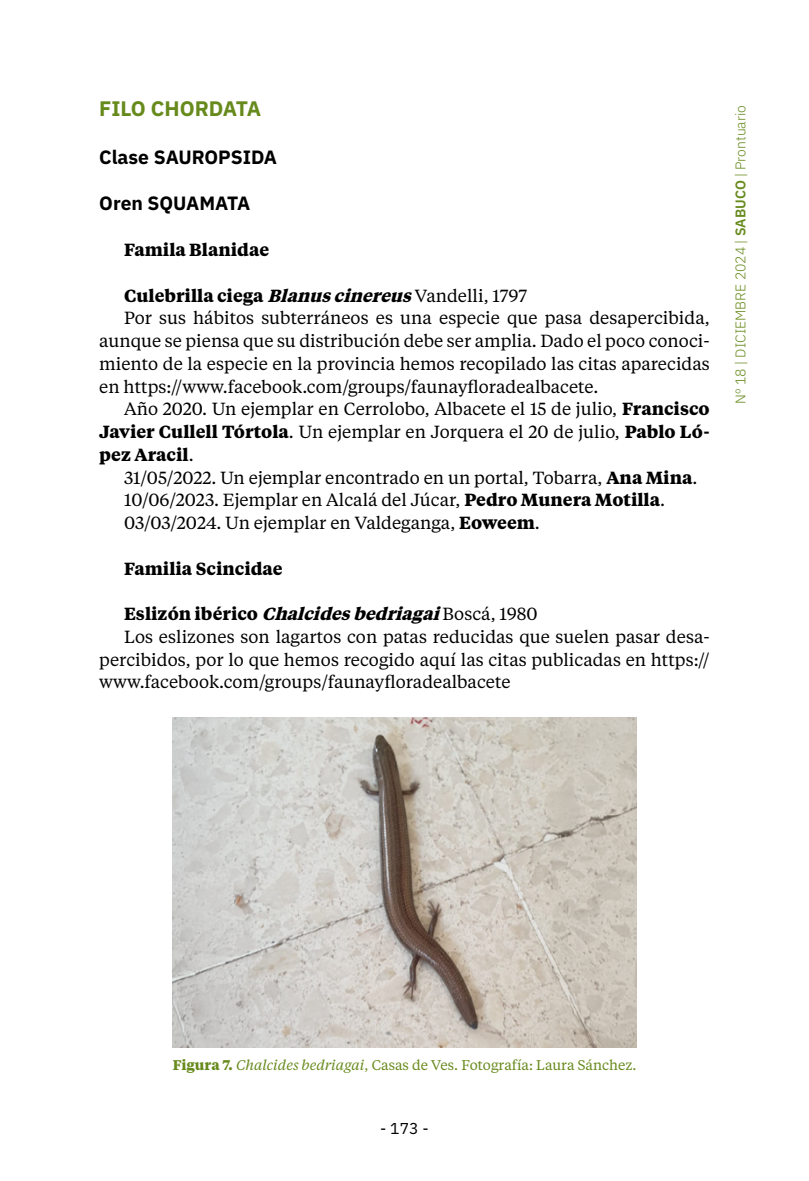
<style>
.page{position:relative;width:809px;height:1181px;background:#fff}
.page>*{position:absolute;margin:0;border:0;box-sizing:border-box;transform-origin:0 0}
.t1{font:700 21px "IBM Plex Sans Arabic";color:#678a1c}
.t2{font:700 19.25px "IBM Plex Sans Arabic";color:#000}
.t3{font:17.5px "Tiempos Text";color:#000}
.t4{font:700 17.5px "Tiempos Text";color:#000}
.t5{font:italic 700 17.5px "Tiempos Text";color:#000}
.t6{font:15.75px "IBM Plex Sans Arabic";color:#000}
.t7{font:14px "Tiempos Text";color:#678a1c}
.t8{font:300 14px "IBM Plex Sans Arabic";color:#678a1c}
.s1{font-style:italic}
.s2{font-weight:400}
.s3{font-weight:700}
.s4{font-style:normal}
.s5{font-weight:400;font-style:normal}
.s6{font-weight:600}
</style>
<div class="page">
<img style="left:172px;top:717px;width:464px;height:331px">
<p class="t1" style="left:99px;top:96px;width:163px">FILO CHORDATA</p>
<p class="t2" style="left:99px;top:146px;width:179px">Clase SAUROPSIDA</p>
<p class="t2" style="left:99px;top:192px;width:152px">Oren SQUAMATA</p>
<p class="t4" style="left:124px;top:237px;width:147px">Famila Blanidae</p>
<p class="t4" style="left:124px;top:283px;width:405px">Culebrilla ciega <span class="s1">Blanuscinereus</span><span class="s2">Vandelli, 1797</span></p>
<p class="t3" style="left:124px;top:306px;width:587px">Por sus hábitos subterráneos es una especie que pasa desapercibida,</p>
<p class="t3" style="left:99px;top:329px;width:612px">aunque se piensa que su distribución debe ser amplia. Dado el poco conoci-</p>
<p class="t3" style="left:99px;top:352px;width:612px">miento de la especie en la provincia hemos recopilado las citas aparecidas</p>
<p class="t3" style="left:99px;top:374px;width:501px">en https://www.facebook.com/groups/faunayfloradealbacete.</p>
<p class="t3" style="left:124px;top:397px;width:587px">Año 2020. Un ejemplar en Cerrolobo, Albacete el 15 de julio, <span class="s3">Francisco</span></p>
<p class="t3" style="left:99px;top:420px;width:612px"><span class="s3">Javier Cullell Tórtola</span>. Un ejemplar en Jorquera el 20 de julio, <span class="s3">Pablo Ló-</span></p>
<p class="t4" style="left:99px;top:442px;width:96px">pez Aracil<span class="s2">.</span></p>
<p class="t3" style="left:124px;top:465px;width:574px">31/05/2022. Un ejemplar encontrado en un portal, Tobarra, <span class="s3">Ana Mina</span>.</p>
<p class="t3" style="left:124px;top:488px;width:542px">10/06/2023. Ejemplar en Alcalá del Júcar, <span class="s3">Pedro Munera Motilla</span>.</p>
<p class="t3" style="left:124px;top:511px;width:417px">03/03/2024. Un ejemplar en Valdeganga, <span class="s3">Eoweem</span>.</p>
<p class="t4" style="left:124px;top:556px;width:160px">Familia Scincidae</p>
<p class="t5" style="left:124px;top:601px;width:415px"><span class="s4">Eslizón ibérico</span> Chalcidesbedriagai<span class="s5">Boscá, 1980</span></p>
<p class="t3" style="left:124px;top:625px;width:587px">Los eslizones son lagartos con patas reducidas que suelen pasar desa-</p>
<p class="t3" style="left:99px;top:647px;width:612px">percibidos, por lo que hemos recogido aquí las citas publicadas en https://</p>
<p class="t3" style="left:99px;top:670px;width:413px">www.facebook.com/groups/faunayfloradealbacete</p>
<p class="t8" style="left:732px;top:404px;width:300px;rotate:-90deg">Nº 18 | DICIEMBRE 2024 | <span class="s6">SABUCO</span> | Prontuario</p>
<p class="t7" style="left:173px;top:1055px;width:465px"><span class="s3">Figura 7.</span> <span class="s1">Chalcides bedriagai</span>, Casas de Ves. Fotografía: Laura Sánchez.</p>
<p class="t6" style="left:380px;top:1119px;width:50px">- 173 -</p>
</div>
